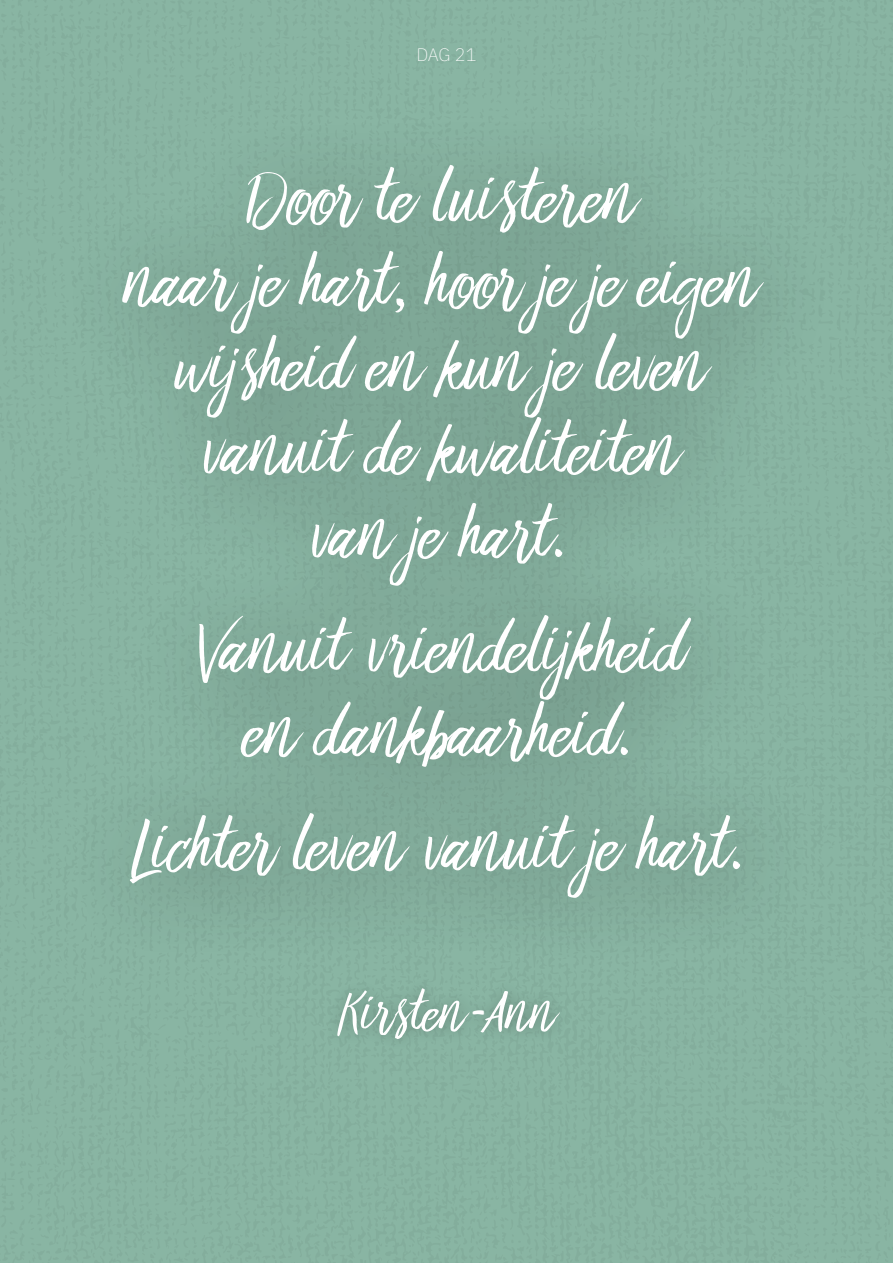
<style>
.page{position:relative;width:893px;height:1263px;background:#8ab6a4}
.page>*{position:absolute;margin:0;border:0;box-sizing:border-box;transform-origin:0 0}
.t1{font:78px/84px "Bringshoot";color:#fff;text-align:center}
.t2{font:60px "Bringshoot";color:#fff}
.t3{font:200 18px "IBM Plex Sans";color:#fff}
</style>
<div class="page">
<div style="left:55px;top:103px;width:787px;height:877px;background:#82ac9b"></div>
<div style="left:324px;top:976px;width:248px;height:76px;background:#000;opacity:.25"></div>
<p class="t3" style="left:416px;top:41px;width:62px">DAG 21</p>
<p class="t1" style="left:127px;top:162px;width:635px">Door te luisteren<br>naar je hart, hoor je je eigen wijsheid en kun je leven vanuit de kwaliteiten<br>van je hart.</p>
<p class="t1" style="left:199px;top:612px;width:489px">Vanuit vriendelijkheid en dankbaarheid.</p>
<p class="t1" style="left:136px;top:810px;width:616px">Lichter leven vanuit je hart.</p>
<p class="t2" style="left:341px;top:978px;width:218px">Kirsten-Ann</p>
</div>
